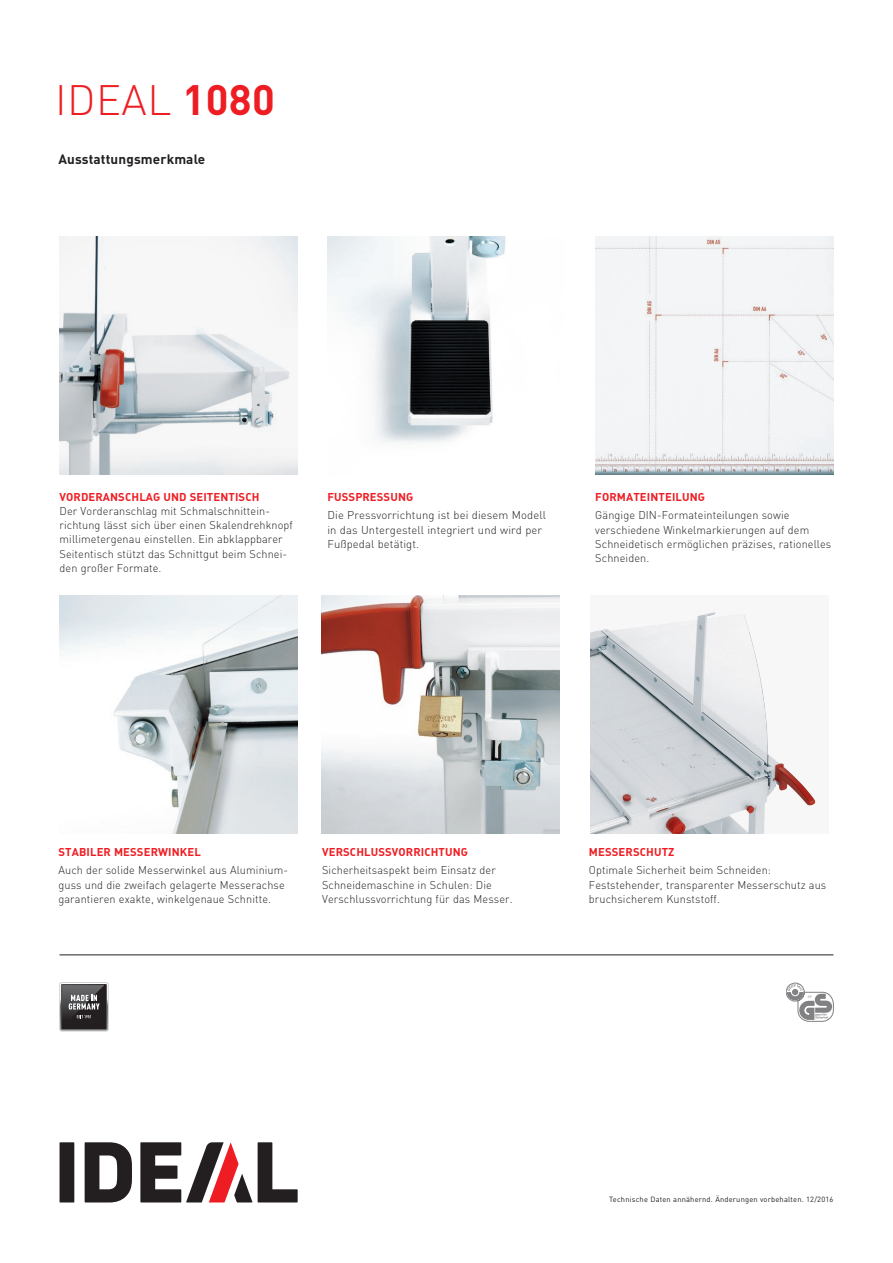
<style>
.page{position:relative;width:893px;height:1263px;background:#fff}
.page>*{position:absolute;margin:0;border:0;box-sizing:border-box;transform-origin:0 0}
.t1{font:300 42px "DIN";letter-spacing:.01em;color:#ee1d23}
.t2{font:700 13.5px "DIN";letter-spacing:.01em;color:#231f20}
.t3{font:300 11.25px/14.2px "DIN";letter-spacing:.01em;color:#231f20}
.t4{font:700 11.25px "DIN";letter-spacing:.01em;color:#ee1d23}
.t5{font:7.5px "DIN";letter-spacing:.025em;color:#231f20}
.s1{font-weight:700}
</style>
<div class="page">
<div style="left:60px;top:1142px;width:14px;height:60px;background:#231f20"></div>
<svg style="left:258px;top:1142px;width:40px;height:60px"></svg>
<svg style="left:85px;top:1142px;width:47px;height:60px"></svg>
<svg style="left:140px;top:1142px;width:112px;height:60px"></svg>
<hr style="left:60px;top:954px;width:773px;height:1px;background:#231f20">
<svg style="left:786px;top:983px;width:47px;height:38px"></svg>
<img style="left:327px;top:236px;width:179px;height:207px">
<img style="left:60px;top:236px;width:238px;height:238px">
<img style="left:60px;top:595px;width:238px;height:238px">
<img style="left:322px;top:595px;width:237px;height:238px">
<div style="left:590px;top:595px;width:238px;height:238px;background:#f7f7f8"></div>
<img style="left:590px;top:612px;width:225px;height:221px">
<img style="left:595px;top:236px;width:238px;height:238px">
<svg style="left:60px;top:982px;width:48px;height:49px;background:#5a595a"></svg>
<h1 class="t1" style="left:55px;top:74px;width:221px">IDEAL <span class="s1">1080</span></h1>
<p class="t2" style="left:58px;top:151px;width:148px">Ausstattungsmerkmale</p>
<p class="t4" style="left:60px;top:489px;width:201px">VORDERANSCHLAG UND SEITENTISCH</p>
<p class="t3" style="left:60px;top:503px;width:235px">Der Vorderanschlag mit Schmalschnittein&shy;richtung lässt sich über einen Skalendrehknopf millimetergenau einstellen. Ein abklappbarer Seitentisch stützt das Schnittgut beim Schnei&shy;den großer Formate.</p>
<p class="t4" style="left:327px;top:489px;width:87px">FUSSPRESSUNG</p>
<p class="t3" style="left:327px;top:508px;width:220px">Die Pressvorrichtung ist bei diesem Modell in das Untergestell integriert und wird per<br>Fußpedal betätigt.</p>
<p class="t4" style="left:595px;top:489px;width:111px">FORMATEINTEILUNG</p>
<p class="t3" style="left:595px;top:508px;width:238px">Gängige DIN-Formateinteilungen sowie verschiedene Winkelmarkierungen auf dem Schneidetisch ermöglichen präzises, rationelles Schneiden.</p>
<p class="t4" style="left:58px;top:844px;width:144px">STABILER MESSERWINKEL</p>
<p class="t3" style="left:58px;top:863px;width:231px">Auch der solide Messerwinkel aus Aluminium&shy;guss und die zweifach gelagerte Messerachse garantieren exakte, winkelgenaue Schnitte.</p>
<p class="t4" style="left:322px;top:844px;width:147px">VERSCHLUSSVORRICHTUNG</p>
<p class="t3" style="left:322px;top:863px;width:192px">Sicherheitsaspekt beim Einsatz der<br>Schneidemaschine in Schulen: Die<br>Verschlussvorrichtung für das Messer.</p>
<p class="t4" style="left:589px;top:844px;width:87px">MESSERSCHUTZ</p>
<p class="t3" style="left:589px;top:863px;width:239px">Optimale Sicherheit beim Schneiden:<br>Feststehender, transparenter Messerschutz aus bruchsicherem Kunststoff.</p>
<p class="t5" style="left:609px;top:1195px;width:226px">Technische Daten annähernd. Änderungen vorbehalten. 12/2016</p>
</div>
